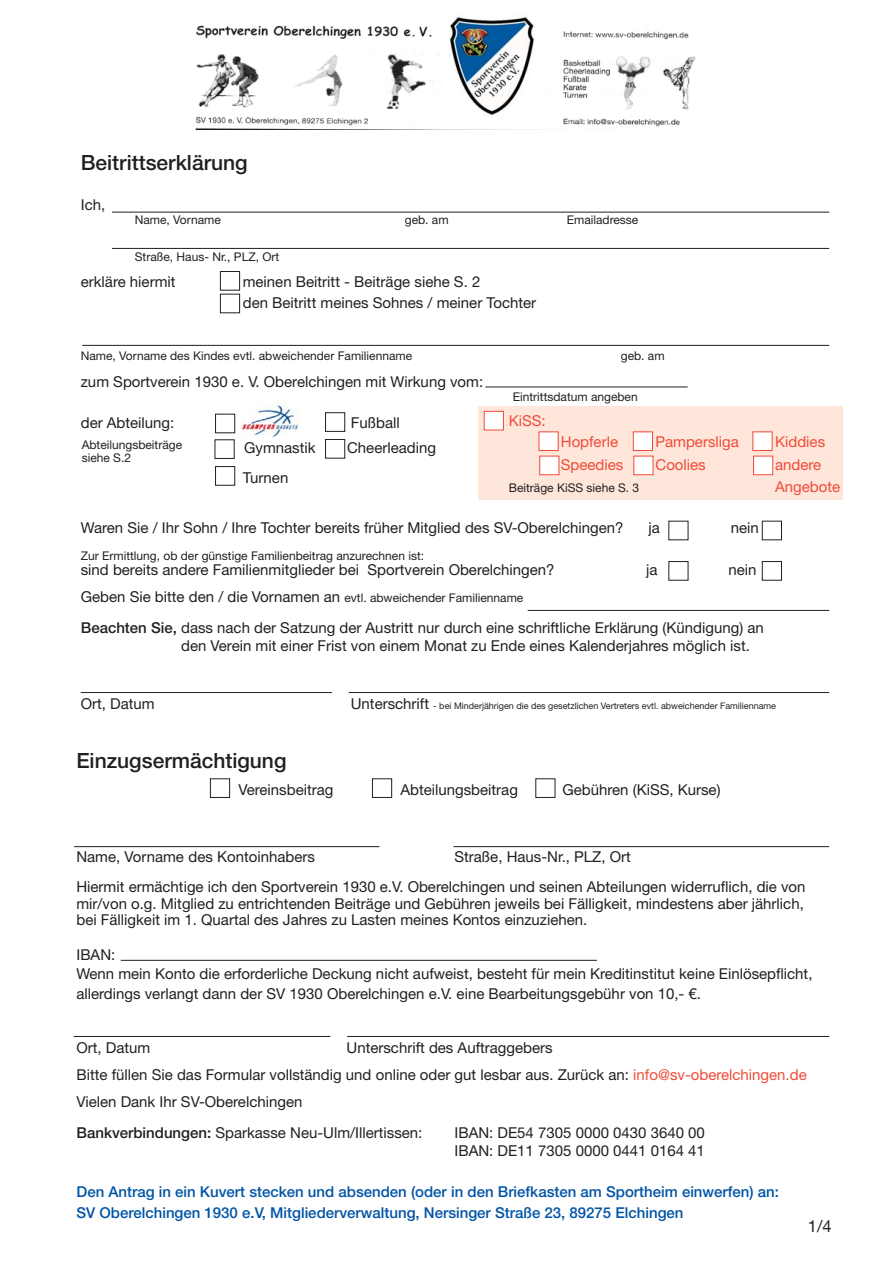
<style>
.page{position:relative;width:893px;height:1263px;background:#fff}
.page>*{position:absolute;margin:0;border:0;box-sizing:border-box;transform-origin:0 0}
.t1{font:500 21px "Helvetica Neue";color:#231f20}
.t2{font:16.5px "Helvetica Neue";color:#231f20}
.t3{font:15px/19.5px "Helvetica Neue";color:#231f20}
.t4{font:500 15px/21px "Helvetica Neue";color:#0054a6}
.t5{font:15px "Helvetica Neue";color:#f04b38}
.t6{font:12px/13.5px "Helvetica Neue";color:#231f20}
.t7{font:9px "Helvetica Neue";color:#231f20}
.s1{font-size:12px}
.s2{font-weight:500}
.s3{font-size:15px}
.s4{color:#f04b38}
</style>
<div class="page">
<div style="left:478px;top:406px;width:365px;height:94px;background:#fee6db"></div>
<img style="left:195px;top:25px;width:501px;height:105px">
<hr style="left:112px;top:212px;width:717px;height:1px;background:#231f20">
<hr style="left:74px;top:846px;width:305px;height:1px;background:#231f20">
<hr style="left:121px;top:960px;width:476px;height:1px;background:#231f20">
<hr style="left:453px;top:846px;width:376px;height:1px;background:#231f20">
<svg style="left:220px;top:271px;width:20px;height:42px"></svg>
<hr style="left:82px;top:345px;width:747px;height:1px;background:#231f20">
<hr style="left:485px;top:387px;width:203px;height:1px;background:#231f20">
<hr style="left:528px;top:610px;width:301px;height:1px;background:#231f20">
<hr style="left:349px;top:692px;width:480px;height:1px;background:#231f20">
<hr style="left:81px;top:692px;width:251px;height:1px;background:#231f20">
<hr style="left:347px;top:1036px;width:482px;height:1px;background:#231f20">
<hr style="left:74px;top:1036px;width:256px;height:1px;background:#231f20">
<svg style="left:214px;top:412px;width:568px;height:169px"></svg>
<hr style="left:112px;top:248px;width:717px;height:1px;background:#231f20">
<div style="left:484px;top:412px;width:19px;height:18px;background:#fff"></div>
<div style="left:484px;top:411px;width:20px;height:19px;border:1px solid #f04b38"></div>
<div style="left:539px;top:432px;width:19px;height:18px;background:#fff"></div>
<div style="left:540px;top:456px;width:19px;height:18px;background:#fff"></div>
<div style="left:539px;top:456px;width:20px;height:19px;border:1px solid #f04b38"></div>
<div style="left:633px;top:432px;width:19px;height:18px;background:#fff"></div>
<div style="left:633px;top:432px;width:20px;height:19px;border:1px solid #f04b38"></div>
<div style="left:634px;top:456px;width:19px;height:18px;background:#fff"></div>
<div style="left:634px;top:456px;width:19px;height:19px;border:1px solid #f04b38"></div>
<div style="left:753px;top:432px;width:19px;height:18px;background:#fff"></div>
<div style="left:753px;top:432px;width:19px;height:19px;border:1px solid #f04b38"></div>
<div style="left:754px;top:456px;width:18px;height:18px;background:#fff"></div>
<div style="left:753px;top:456px;width:20px;height:19px;border:1px solid #f04b38"></div>
<img style="left:242px;top:403px;width:58px;height:35px">
<svg style="left:210px;top:778px;width:345px;height:20px"></svg>
<div style="left:442px;top:9px;width:100px;height:119px;background:#fff"></div>
<img style="left:449px;top:14px;width:85px;height:101px">
<h1 class="t1" style="left:81px;top:155px;width:168px">Beitrittserklärung</h1>
<p class="t3" style="left:81px;top:197px;width:26px">Ich,</p>
<p class="t6" style="left:135px;top:214px;width:88px">Name, Vorname</p>
<p class="t6" style="left:405px;top:214px;width:45px">geb. am</p>
<p class="t6" style="left:567px;top:214px;width:73px">Emailadresse</p>
<p class="t6" style="left:135px;top:251px;width:146px">Straße, Haus- Nr., PLZ, Ort</p>
<p class="t3" style="left:81px;top:273px;width:96px">erkläre hiermit</p>
<p class="t3" style="left:243px;top:272px;width:295px;line-height:21px">meinen Beitritt - Beiträge siehe S. 2<br>den Beitritt meines Sohnes / meiner Tochter</p>
<p class="t6" style="left:81px;top:350px;width:333px">Name, Vorname des Kindes evtl. abweichender Familienname</p>
<p class="t6" style="left:621px;top:350px;width:45px">geb. am</p>
<p class="t3" style="left:81px;top:374px;width:404px">zum Sportverein 1930 e. V. Oberelchingen mit Wirkung vom:</p>
<p class="t6" style="left:513px;top:391px;width:126px">Eintrittsdatum angeben</p>
<p class="t3" style="left:81px;top:414px;width:95px">der Abteilung:</p>
<p class="t3" style="left:351px;top:414px;width:50px">Fußball</p>
<p class="t3" style="left:244px;top:440px;width:73px">Gymnastik</p>
<p class="t3" style="left:347px;top:440px;width:90px">Cheerleading</p>
<p class="t3" style="left:243px;top:470px;width:47px">Turnen</p>
<p class="t3" style="left:81px;top:519px;width:544px">Waren Sie / Ihr Sohn / Ihre Tochter bereits früher Mitglied des SV-Oberelchingen?</p>
<p class="t3" style="left:648px;top:519px;width:13px">ja</p>
<p class="t3" style="left:731px;top:519px;width:30px">nein</p>
<p class="t6" style="left:81px;top:550px;width:345px">Zur Ermittlung, ob der günstige Familienbeitrag anzurechnen ist:</p>
<p class="t3" style="left:81px;top:562px;width:475px">sind bereits andere Familienmitglieder bei Sportverein Oberelchingen?</p>
<p class="t3" style="left:646px;top:562px;width:13px">ja</p>
<p class="t3" style="left:729px;top:562px;width:30px">nein</p>
<p class="t3" style="left:81px;top:583px;width:684px;line-height:31px">Geben Sie bitte den / die Vornamen an <span class="s1">evtl. abweichender Familienname<br></span><span class="s2">Beachten Sie,</span> dass nach der Satzung der Austritt nur durch eine schriftliche Erklärung (Kündigung) an</p>
<p class="t3" style="left:181px;top:637px;width:570px">den Verein mit einer Frist von einem Monat zu Ende eines Kalenderjahres möglich ist.</p>
<p class="t5" style="left:509px;top:415px;width:38px">KiSS:</p>
<p class="t5" style="left:561px;top:436px;width:59px">Hopferle</p>
<p class="t5" style="left:655px;top:436px;width:85px">Pampersliga</p>
<p class="t5" style="left:775px;top:436px;width:52px">Kiddies</p>
<p class="t5" style="left:561px;top:459px;width:64px">Speedies</p>
<p class="t5" style="left:655px;top:459px;width:52px">Coolies</p>
<p class="t5" style="left:775px;top:459px;width:48px">andere</p>
<p class="t6" style="left:509px;top:482px;width:132px">Beiträge KiSS siehe S. 3</p>
<p class="t5" style="left:775px;top:481px;width:67px">Angebote</p>
<p class="t6" style="left:82px;top:439px;width:102px">Abteilungsbeiträge siehe S.2</p>
<p class="t3" style="left:81px;top:695px;width:75px">Ort, Datum</p>
<p class="t7" style="left:351px;top:702px;width:427px"><span class="s3">Unterschrift</span> - bei Minderjährigen die des gesetzlichen Vertreters evtl. abweichender Familienname</p>
<h1 class="t1" style="left:76px;top:753px;width:212px">Einzugsermächtigung</h1>
<p class="t3" style="left:238px;top:781px;width:97px">Vereinsbeitrag</p>
<p class="t3" style="left:400px;top:781px;width:119px">Abteilungsbeitrag</p>
<p class="t3" style="left:562px;top:781px;width:160px">Gebühren (KiSS, Kurse)</p>
<p class="t3" style="left:76px;top:843px;width:731px;line-height:30px;text-indent:378px">Straße, Haus-Nr., PLZ, Ort<br>Hiermit ermächtige ich den Sportverein 1930 e.V. Oberelchingen und seinen Abteilungen widerruflich, die von</p>
<p class="t3" style="left:76px;top:897px;width:729px;line-height:16.5px">mir/von o.g. Mitglied zu entrichtenden Beiträge und Gebühren jeweils bei Fälligkeit, mindestens aber jährlich, bei Fälligkeit im 1. Quartal des Jahres zu Lasten meines Kontos einzuziehen.</p>
<p class="t3" style="left:76px;top:946px;width:737px">IBAN:<br>Wenn mein Konto die erforderliche Deckung nicht aufweist, besteht für mein Kreditinstitut keine Einlösepflicht, allerdings verlangt dann der SV 1930 Oberelchingen e.V. eine Bearbeitungsgebühr von 10,- €.</p>
<p class="t3" style="left:76px;top:1039px;width:75px">Ort, Datum</p>
<p class="t3" style="left:76px;top:849px;width:240px">Name, Vorname des Kontoinhabers</p>
<p class="t3" style="left:76px;top:1035px;width:732px;line-height:27px;text-indent:270px">Unterschrift des Auftraggebers<br>Bitte füllen Sie das Formular vollständig und online oder gut lesbar aus. Zurück an: <span class="s4">info@sv-oberelchingen.de<br></span>Vielen Dank Ihr SV-Oberelchingen</p>
<p class="t3" style="left:76px;top:1125px;width:347px"><span class="s2">Bankverbindungen:</span> Sparkasse Neu-Ulm/Illertissen:</p>
<p class="t3" style="left:454px;top:1125px;width:252px;line-height:18px">IBAN: DE54 7305 0000 0430 3640 00<br>IBAN: DE11 7305 0000 0441 0164 41</p>
<p class="t4" style="left:76px;top:1182px;width:704px">Den Antrag in ein Kuvert stecken und absenden (oder in den Briefkasten am Sportheim einwerfen) an:<br>SV Oberelchingen 1930 e.V, Mitgliederverwaltung, Nersinger Straße 23, 89275 Elchingen</p>
<p class="t2" style="left:808px;top:1220px;width:25px">1/4</p>
</div>
